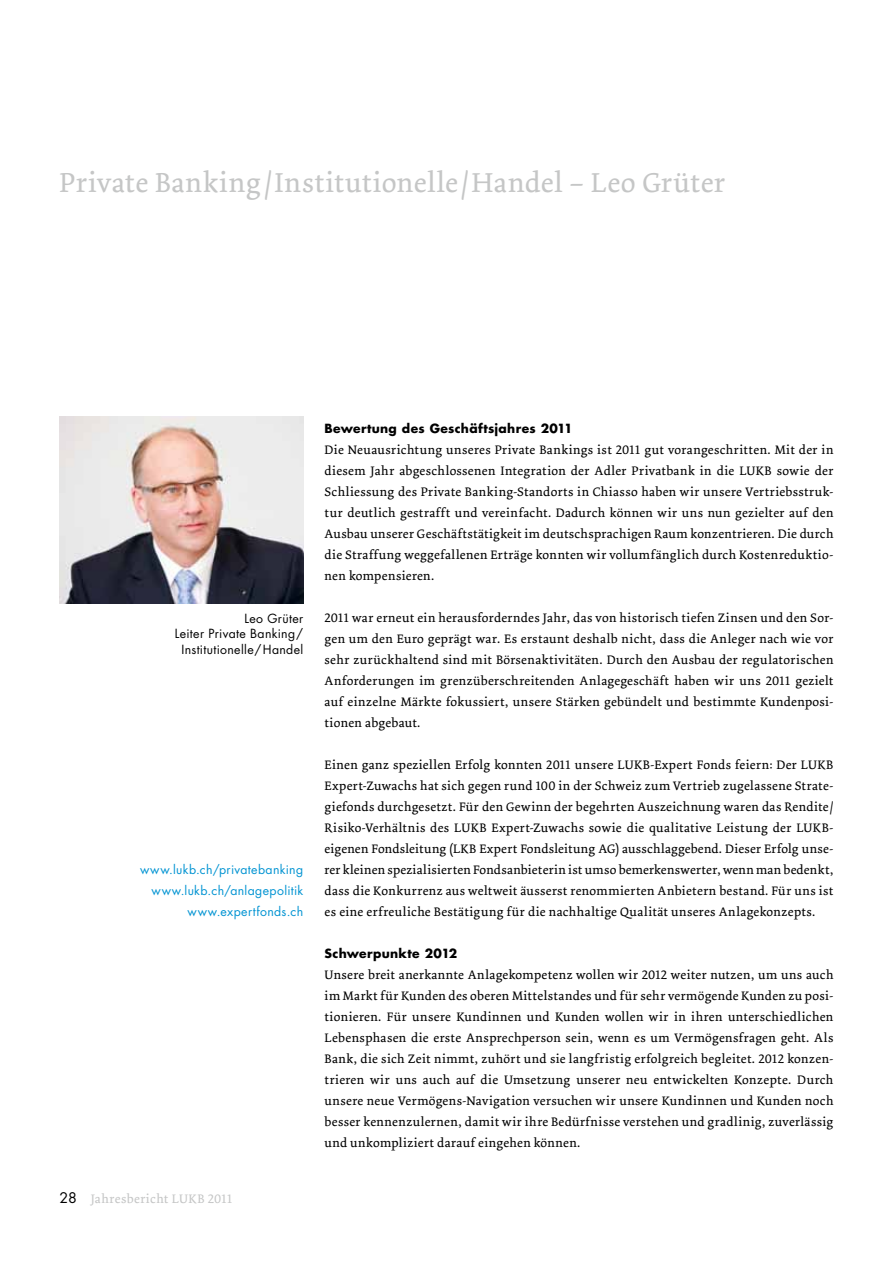
<style>
.page{position:relative;width:893px;height:1263px;background:#fff}
.page>*{position:absolute;margin:0;border:0;box-sizing:border-box;transform-origin:0 0}
.t1{font:30px "Dolly LF";letter-spacing:.02em;color:#c5c6c6}
.t2{font:13.5px/21px "Dolly LF";letter-spacing:.025em;color:#000;text-align:justify}
.t3{font:13.5px "Dolly LF";letter-spacing:.025em;color:#c5c6c6}
.t4{font:12.3px/21px "Futura Std";letter-spacing:.03em;color:#0093d2;text-align:right}
.t5{font:12.3px/15.8px "Futura Std";letter-spacing:.03em;color:#000;text-align:right}
.t6{font:700 12.3px "Futura Std";letter-spacing:.025em;color:#000}
.s1{font-family:"Futura Std";font-size:14.25px;color:#000}
</style>
<div class="page">
<img style="left:60px;top:417px;width:243px;height:187px">
<h1 class="t1" style="left:60px;top:166px;width:667px">Private Banking/Institutionelle/Handel – Leo Grüter</h1>
<p class="t5" style="left:175px;top:610px;width:130px">Leo Grüter<br>Leiter Private Banking/<br>Institutionelle/Handel</p>
<p class="t4" style="left:140px;top:859px;width:165px">www.lukb.ch/privatebanking www.lukb.ch/anlagepolitik www.expertfonds.ch</p>
<p class="t3" style="left:60px;top:1191px;width:174px"><span class="s1">28</span> Jahresbericht LUKB 2011</p>
<p class="t6" style="left:325px;top:420px;width:250px">Bewertung des Geschäftsjahres 2011</p>
<p class="t2" style="left:325px;top:439px;width:510px">Die Neuausrichtung unseres Private Bankings ist 2011 gut vorangeschritten. Mit der in diesem Jahr abgeschlossenen Integration der Adler Privatbank in die LUKB sowie der Schliessung des Private Banking-Standorts in Chiasso haben wir unsere Vertriebsstruk&shy;tur deutlich gestrafft und vereinfacht. Dadurch können wir uns nun gezielter auf den Ausbau unserer Geschäftstätigkeit im deutschsprachigen Raum konzentrieren. Die durch die Straffung weggefallenen Erträge konnten wir vollumfänglich durch Kostenreduktio&shy;nen kompensieren.</p>
<p class="t2" style="left:325px;top:607px;width:510px">2011 war erneut ein herausforderndes Jahr, das von historisch tiefen Zinsen und den Sor&shy;gen um den Euro geprägt war. Es erstaunt deshalb nicht, dass die Anleger nach wie vor sehr zurückhaltend sind mit Börsenaktivitäten. Durch den Ausbau der regulatorischen Anforderungen im grenzüberschreitenden Anlagegeschäft haben wir uns 2011 gezielt auf einzelne Märkte fokussiert, unsere Stärken gebündelt und bestimmte Kundenposi&shy;tionen abgebaut.</p>
<p class="t2" style="left:325px;top:754px;width:510px">Einen ganz speziellen Erfolg konnten 2011 unsere LUKB-Expert Fonds feiern: Der LUKB Expert-Zuwachs hat sich gegen rund 100 in der Schweiz zum Vertrieb zugelassene Strate&shy;giefonds durchgesetzt. Für den Gewinn der begehrten Auszeichnung waren das Rendite/ Risiko-Verhältnis des LUKB Expert-Zuwachs sowie die qualitative Leistung der LUKB&shy;eigenen Fondsleitung (LKB Expert Fondsleitung AG) ausschlaggebend. Dieser Erfolg unse&shy;rer kleinen spezialisierten Fondsanbieterin ist umso bemerkenswerter, wenn man bedenkt, dass die Konkurrenz aus weltweit äusserst renommierten Anbietern bestand. Für uns ist es eine erfreuliche Bestätigung für die nachhaltige Qualität unseres Anlagekonzepts.</p>
<p class="t6" style="left:325px;top:945px;width:134px">Schwerpunkte 2012</p>
<p class="t2" style="left:325px;top:964px;width:510px">Unsere breit anerkannte Anlagekompetenz wollen wir 2012 weiter nutzen, um uns auch im Markt für Kunden des oberen Mittelstandes und für sehr vermögende Kunden zu posi&shy;tionieren. Für unsere Kundinnen und Kunden wollen wir in ihren unterschiedlichen Lebensphasen die erste Ansprechperson sein, wenn es um Vermögensfragen geht. Als Bank, die sich Zeit nimmt, zuhört und sie langfristig erfolgreich begleitet. 2012 konzen&shy;trieren wir uns auch auf die Umsetzung unserer neu entwickelten Konzepte. Durch unsere neue Vermögens-Navigation versuchen wir unsere Kundinnen und Kunden noch besser kennenzulernen, damit wir ihre Bedürfnisse verstehen und gradlinig, zuverlässig und unkompliziert darauf eingehen können.</p>
</div>
